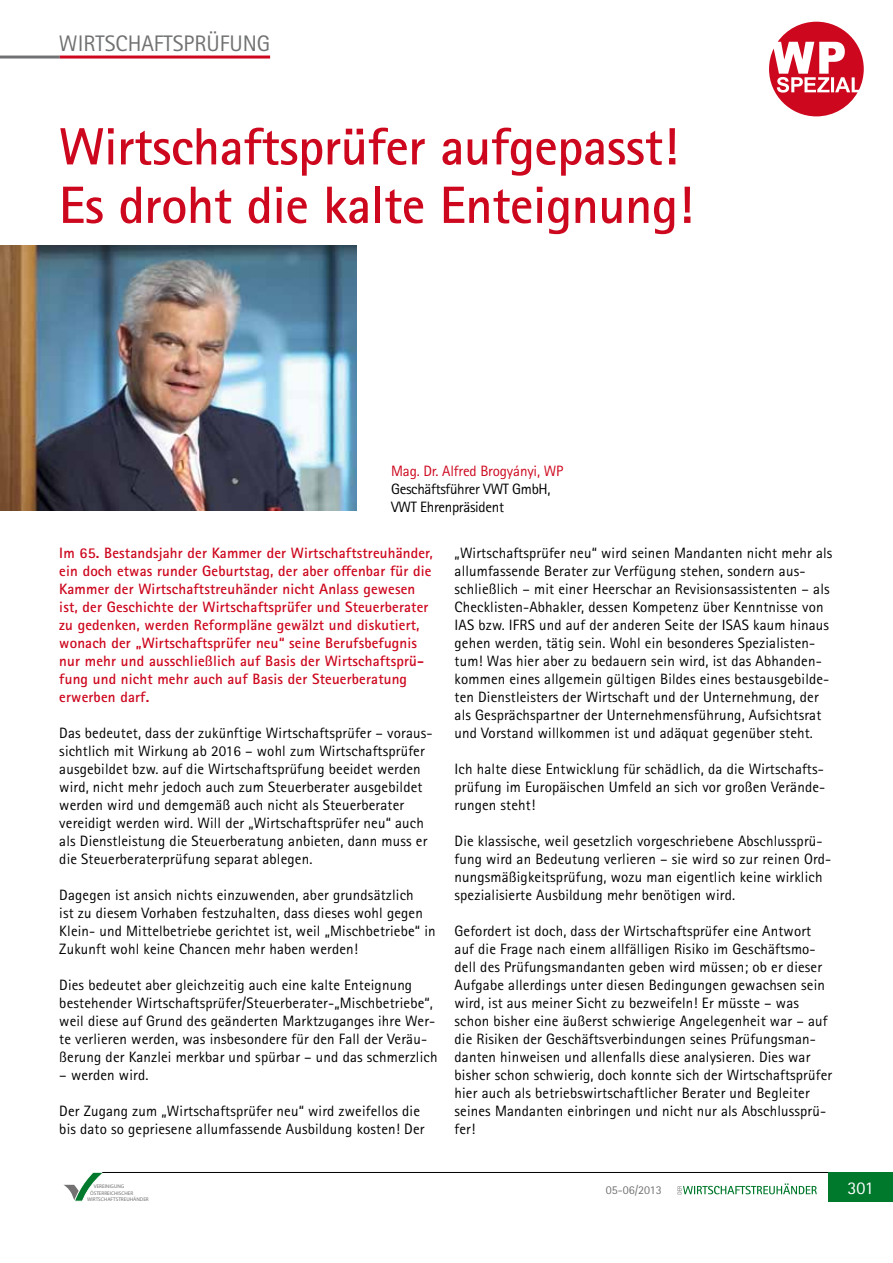
<style>
.page{position:relative;width:893px;height:1263px;background:#fff}
.page>*{position:absolute;margin:0;border:0;box-sizing:border-box;transform-origin:0 0}
.t1{font:700 52.5px/58.5px "Rotis Sans Serif Std";letter-spacing:-.01em;color:#cd071e}
.t2{font:22.5px "Rotis Sans Serif Std";color:#707172}
.t3{font:18px "Rotis Sans Serif Std";color:#fff}
.t4{font:15px/18px "Rotis Sans Serif Std";letter-spacing:.01em;color:#000}
.t5{font:700 15px/18px "Rotis Sans Serif Std";letter-spacing:.01em;color:#cd071e}
.t6{font:15px/18px "Rotis Sans Serif Std";letter-spacing:-.02em;color:#000}
.t7{font:15px "Rotis Sans Serif Std";letter-spacing:-.01em;color:#cd071e}
.t8{font:12px "Rotis Sans Serif Std";color:#707172}
.t9{font:5.25px/6.3px "AT Rotis Sans Serif";color:#737172}
.t10{font:5.25px "AT Rotis Sans Serif";color:#707172}
</style>
<div class="page">
<svg style="left:64px;top:1172px;width:39px;height:30px"></svg>
<div style="left:828px;top:1172px;width:65px;height:30px;background:#00792c"></div>
<hr style="left:102px;top:1172px;width:726px;height:1px;background:#000">
<svg style="left:677px;top:1183px;width:140px;height:11px"></svg>
<hr style="left:0;top:56px;width:60px;height:3px;background:#707172">
<hr style="left:60px;top:56px;width:210px;height:3px;background:#cd071e">
<svg style="left:769px;top:22px;width:95px;height:94px"></svg>
<img style="left:0;top:245px;width:357px;height:266px">
<h2 class="t2" style="left:59px;top:30px;width:213px">WIRTSCHAFTSPRÜFUNG</h2>
<h1 class="t1" style="left:59px;top:117px;width:636px">Wirtschaftsprüfer aufgepasst!<br>Es droht die kalte Enteignung!</h1>
<p class="t7" style="left:391px;top:462px;width:174px">Mag. Dr. Alfred Brogyányi, WP</p>
<p class="t6" style="left:391px;top:480px;width:161px">Geschäftsführer VWT GmbH,<br>VWT Ehrenpräsident</p>
<p class="t5" style="left:59px;top:544px;width:375px">Im 65. Bestandsjahr der Kammer der Wirtschaftstreuhänder, ein doch etwas runder Geburtstag, der aber offenbar für die Kammer der Wirtschaftstreuhänder nicht Anlass gewesen ist, der Geschichte der Wirtschaftsprüfer und Steuerberater zu gedenken, werden Reformpläne gewälzt und diskutiert, wonach der „Wirtschaftsprüfer neu“ seine Berufsbefugnis nur mehr und ausschließlich auf Basis der Wirtschaftsprü&shy;fung und nicht mehr auch auf Basis der Steuerberatung erwerben darf.</p>
<p class="t4" style="left:59px;top:724px;width:375px">Das bedeutet, dass der zukünftige Wirtschaftsprüfer – voraus&shy;sichtlich mit Wirkung ab 2016 – wohl zum Wirtschaftsprüfer ausgebildet bzw. auf die Wirtschaftsprüfung beeidet werden wird, nicht mehr jedoch auch zum Steuerberater ausgebildet werden wird und demgemäß auch nicht als Steuerberater vereidigt werden wird. Will der „Wirtschaftsprüfer neu“ auch als Dienstleistung die Steuerberatung anbieten, dann muss er die Steuerberaterprüfung separat ablegen.</p>
<p class="t4" style="left:59px;top:886px;width:378px">Dagegen ist ansich nichts einzuwenden, aber grundsätzlich<br>ist zu diesem Vorhaben festzuhalten, dass dieses wohl gegen Klein- und Mittelbetriebe gerichtet ist, weil „Mischbetriebe“ in Zukunft wohl keine Chancen mehr haben werden!</p>
<p class="t4" style="left:59px;top:976px;width:380px">Dies bedeutet aber gleichzeitig auch eine kalte Enteignung bestehender Wirtschaftsprüfer/Steuerberater-„Mischbetriebe“, weil diese auf Grund des geänderten Marktzuganges ihre Wer&shy;te verlieren werden, was insbesondere für den Fall der Veräu&shy;ßerung der Kanzlei merkbar und spürbar – und das schmerzlich</p>
<p class="t4" style="left:59px;top:1066px;width:91px">– werden wird.</p>
<p class="t4" style="left:59px;top:1102px;width:367px">Der Zugang zum „Wirtschaftsprüfer neu“ wird zweifellos die bis dato so gepriesene allumfassende Ausbildung kosten! Der</p>
<p class="t4" style="left:455px;top:544px;width:379px">„Wirtschaftsprüfer neu“ wird seinen Mandanten nicht mehr als allumfassende Berater zur Verfügung stehen, sondern aus&shy;schließlich – mit einer Heerschar an Revisionsassistenten – als Checklisten-Abhakler, dessen Kompetenz über Kenntnisse von IAS bzw. IFRS und auf der anderen Seite der ISAS kaum hinaus gehen werden, tätig sein. Wohl ein besonderes Spezialisten&shy;tum! Was hier aber zu bedauern sein wird, ist das Abhanden&shy;kommen eines allgemein gültigen Bildes eines bestausgebilde&shy;ten Dienstleisters der Wirtschaft und der Unternehmung, der als Gesprächspartner der Unternehmensführung, Aufsichtsrat und Vorstand willkommen ist und adäquat gegenüber steht.</p>
<p class="t4" style="left:455px;top:760px;width:372px;text-align:justify">Ich halte diese Entwicklung für schädlich, da die Wirtschafts&shy;prüfung im Europäischen Umfeld an sich vor großen Verände&shy;rungen steht!</p>
<p class="t4" style="left:455px;top:832px;width:378px">Die klassische, weil gesetzlich vorgeschriebene Abschlussprü&shy;fung wird an Bedeutung verlieren – sie wird so zur reinen Ord&shy;nungsmäßigkeitsprüfung, wozu man eigentlich keine wirklich spezialisierte Ausbildung mehr benötigen wird.</p>
<p class="t4" style="left:455px;top:922px;width:379px">Gefordert ist doch, dass der Wirtschaftsprüfer eine Antwort auf die Frage nach einem allfälligen Risiko im Geschäftsmo&shy;dell des Prüfungsmandanten geben wird müssen; ob er dieser Aufgabe allerdings unter diesen Bedingungen gewachsen sein wird, ist aus meiner Sicht zu bezweifeln! Er müsste – was schon bisher eine äußerst schwierige Angelegenheit war – auf die Risiken der Geschäftsverbindungen seines Prüfungsman&shy;danten hinweisen und allenfalls diese analysieren. Dies war bisher schon schwierig, doch konnte sich der Wirtschaftsprüfer hier auch als betriebswirtschaftlicher Berater und Begleiter seines Mandanten einbringen und nicht nur als Abschlussprü&shy;fer!</p>
<p class="t10" style="left:94px;top:1183px;width:32px">VEREINIGUNG</p>
<p class="t9" style="left:87px;top:1190px;width:63px;text-indent:3px">ÖSTERREICHISCHER<br>WIRTSCHAFTSTREUHÄNDER</p>
<p class="t8" style="left:606px;top:1183px;width:57px">05-06/2013</p>
<p class="t3" style="left:847px;top:1177px;width:28px">301</p>
</div>
